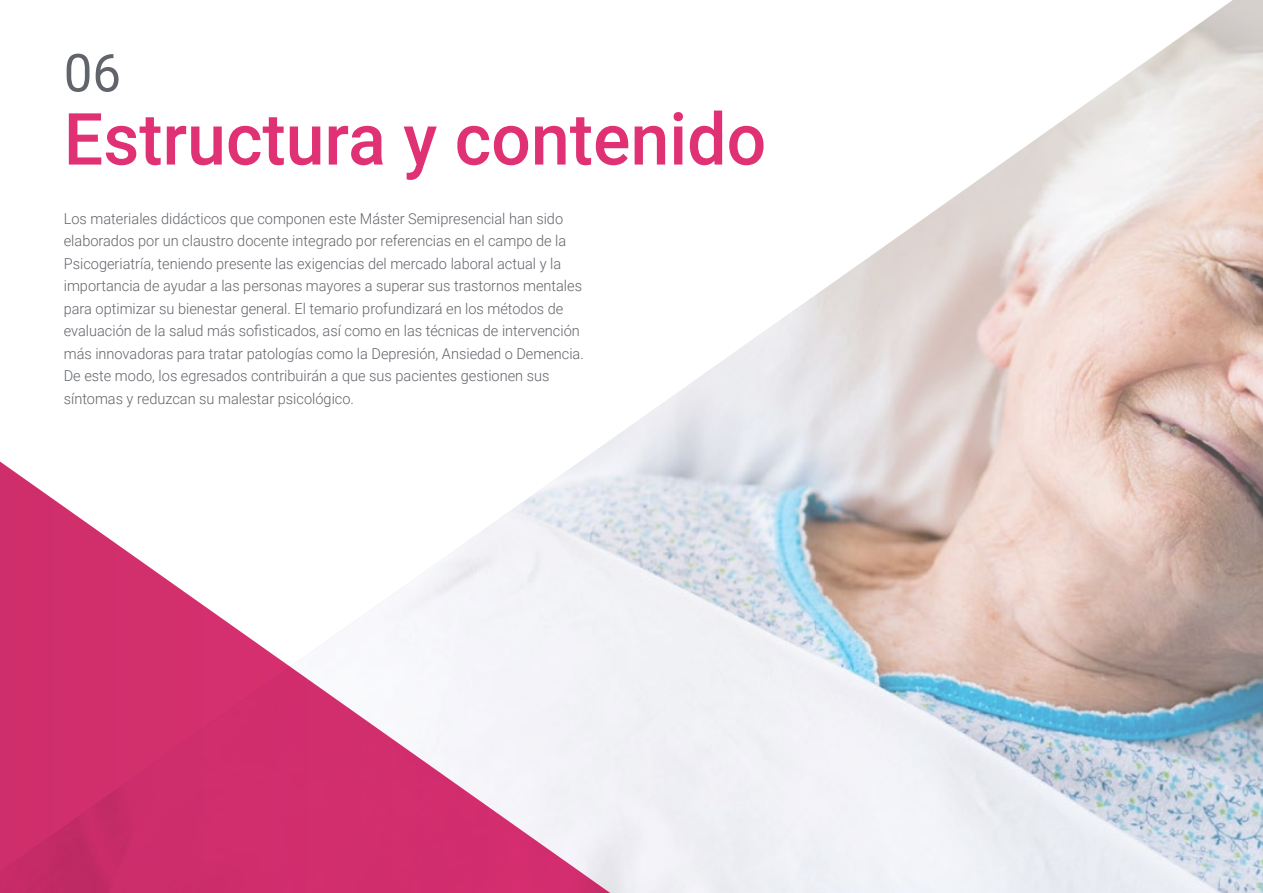
<style>
.page{position:relative;width:1263px;height:893px;background:#fff}
.page>*{position:absolute;margin:0;border:0;box-sizing:border-box;transform-origin:0 0}
.t1{font:500 72px "Roboto";color:#df3174}
.t2{font:52.5px "Roboto";color:#61646a}
.t3{font:300 15px/22.5px "Roboto";color:#61646a}
</style>
<div class="page">
<img style="left:602px;top:0;width:661px;height:893px">
<svg style="left:0;top:446px;width:640px;height:447px"></svg>
<h2 class="t2" style="left:64px;top:36px;width:59px">06</h2>
<h1 class="t1" style="left:64px;top:89px;width:704px">Estructura y contenido</h1>
<p class="t3" style="left:64px;top:207px;width:522px">Los materiales didácticos que componen este Máster Semipresencial han sido elaborados por un claustro docente integrado por referencias en el campo de la Psicogeriatría, teniendo presente las exigencias del mercado laboral actual y la importancia de ayudar a las personas mayores a superar sus trastornos mentales para optimizar su bienestar general. El temario profundizará en los métodos de evaluación de la salud más sofisticados, así como en las técnicas de intervención más innovadoras para tratar patologías como la Depresión, Ansiedad o Demencia.<br>De este modo, los egresados contribuirán a que sus pacientes gestionen sus síntomas y reduzcan su malestar psicológico.</p>
</div>
